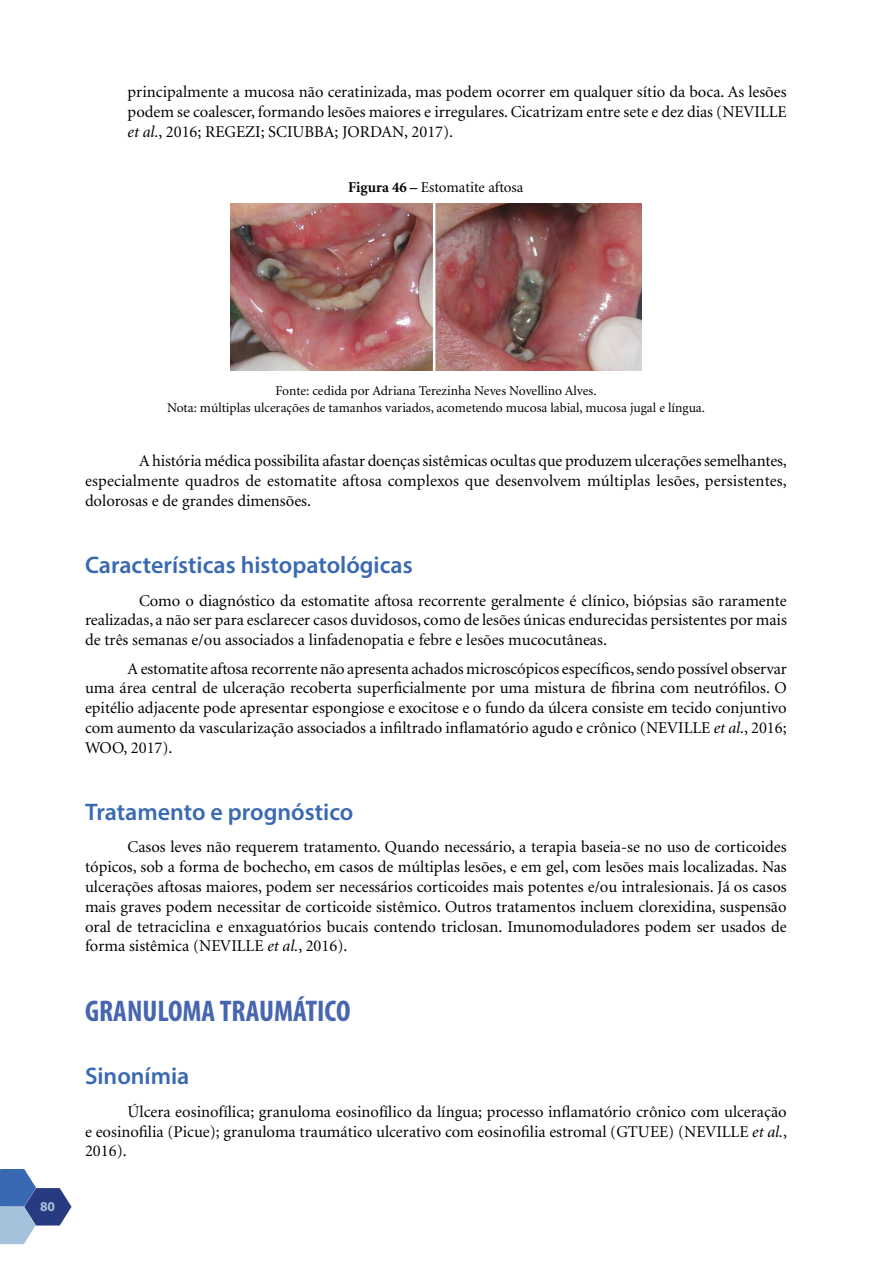
<style>
.page{position:relative;width:893px;height:1263px;background:#fff}
.page>*{position:absolute;margin:0;border:0;box-sizing:border-box;transform-origin:0 0}
.t1{font:700 condensed 30px "Myriad Pro";color:#4766b0}
.t2{font:600 24px "Myriad Pro";color:#3969b3}
.t3{font:16.5px/19.8px "Minion";color:#000;text-align:justify}
.t4{font:15px "Minion";color:#000}
.t5{font:13.5px/16.2px "Minion";color:#000;text-align:center}
.t6{font:700 13.5px "Myriad Pro";color:#a4c2db}
.s1{font-style:italic}
.s2{font-weight:700}
</style>
<div class="page">
<svg style="left:0;top:1169px;width:72px;height:75px"></svg>
<img style="left:230px;top:204px;width:412px;height:167px">
<p class="t3" style="left:128px;top:83px;width:661px">principalmente a mucosa não ceratinizada, mas podem ocorrer em qualquer sítio da boca. As lesões podem se coalescer, formando lesões maiores e irregulares. Cicatrizam entre sete e dez dias (NEVILLE <span class="s1">et al.</span>, 2016; REGEZI; SCIUBBA; JORDAN, 2017).</p>
<p class="t4" style="left:348px;top:180px;width:177px"><span class="s2">Figura 46 –</span> Estomatite aftosa</p>
<p class="t6" style="left:40px;top:1198px;width:16px">80</p>
<p class="t5" style="left:167px;top:383px;width:540px">Fonte: cedida por Adriana Terezinha Neves Novellino Alves.<br>Nota: múltiplas ulcerações de tamanhos variados, acometendo mucosa labial, mucosa jugal e língua.</p>
<p class="t3" style="left:85px;top:452px;width:703px;text-indent:54px">A história médica possibilita afastar doenças sistêmicas ocultas que produzem ulcerações semelhantes, especialmente quadros de estomatite aftosa complexos que desenvolvem múltiplas lesões, persistentes, dolorosas e de grandes dimensões.</p>
<h2 class="t2" style="left:85px;top:550px;width:329px">Características histopatológicas</h2>
<p class="t3" style="left:85px;top:591px;width:703px;text-indent:54px">Como o diagnóstico da estomatite aftosa recorrente geralmente é clínico, biópsias são raramente realizadas, a não ser para esclarecer casos duvidosos, como de lesões únicas endurecidas persistentes por mais de três semanas e/ou associados a linfadenopatia e febre e lesões mucocutâneas.</p>
<p class="t3" style="left:85px;top:659px;width:703px;text-indent:43px">A estomatite aftosa recorrente não apresenta achados microscópicos específicos, sendo possível observar uma área central de ulceração recoberta superficialmente por uma mistura de fibrina com neutrófilos. O epitélio adjacente pode apresentar espongiose e exocitose e o fundo da úlcera consiste em tecido conjuntivo com aumento da vascularização associados a infiltrado inflamatório agudo e crônico (NEVILLE <span class="s1">et al.</span>, 2016; WOO, 2017).</p>
<h2 class="t2" style="left:85px;top:796px;width:270px">Tratamento e prognóstico</h2>
<p class="t3" style="left:85px;top:838px;width:703px;text-indent:43px">Casos leves não requerem tratamento. Quando necessário, a terapia baseia-se no uso de corticoides tópicos, sob a forma de bochecho, em casos de múltiplas lesões, e em gel, com lesões mais localizadas. Nas ulcerações aftosas maiores, podem ser necessários corticoides mais potentes e/ou intralesionais. Já os casos mais graves podem necessitar de corticoide sistêmico. Outros tratamentos incluem clorexidina, suspensão oral de tetraciclina e enxaguatórios bucais contendo triclosan. Imunomoduladores podem ser usados de forma sistêmica (NEVILLE <span class="s1">et al.</span>, 2016).</p>
<h1 class="t1" style="left:85px;top:993px;width:267px">GRANULOMA TRAUMÁTICO</h1>
<h2 class="t2" style="left:85px;top:1061px;width:106px">Sinonímia</h2>
<p class="t3" style="left:85px;top:1102px;width:704px;text-indent:43px">Úlcera eosinofílica; granuloma eosinofílico da língua; processo inflamatório crônico com ulceração e eosinofilia (Picue); granuloma traumático ulcerativo com eosinofilia estromal (GTUEE) (NEVILLE <span class="s1">et al.</span>, 2016).</p>
</div>
